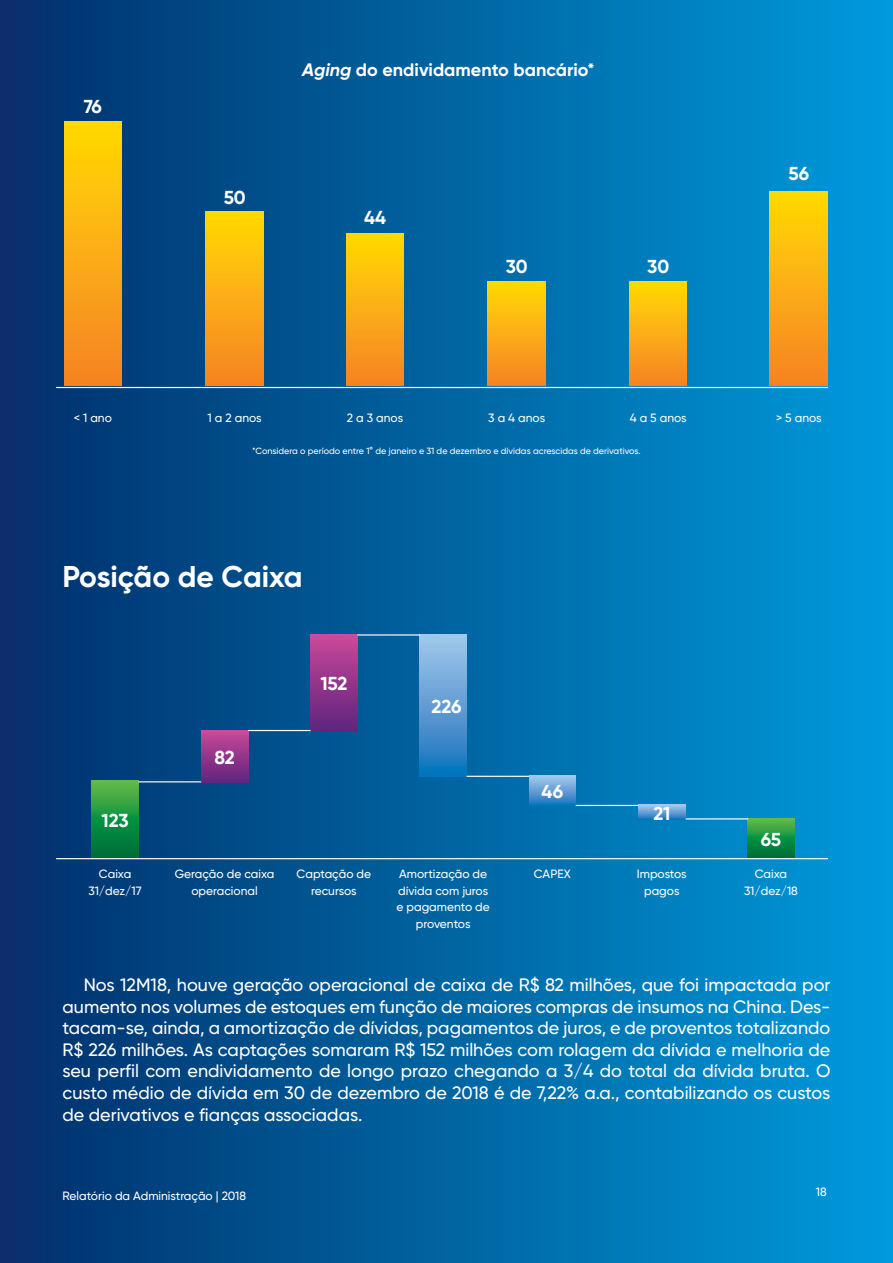
<style>
.page{position:relative;width:893px;height:1263px;background:#fff}
.page>*{position:absolute;margin:0;border:0;box-sizing:border-box;transform-origin:0 0}
.t1{font:700 30px "Gilroy";letter-spacing:-.005em;color:#fff}
.t2{font:700 18.75px "Gilroy";letter-spacing:-.005em;color:#fff}
.t3{font:500 18px/21.6px "Gilroy";color:#fff;text-align:justify}
.t4{font:700 18px "Gilroy";color:#fff}
.t5{font:500 12px/16.5px "Gilroy";color:#fff;text-align:center}
.t6{font:500 9px "Gilroy";color:#fff}
.s1{font-style:italic}
</style>
<div class="page">
<div style="left:0;top:1px;width:893px;height:1261px;background:linear-gradient(to right,#032e6a,#009bdb)"></div>
<div style="left:64px;top:121px;width:57px;height:265px;background:linear-gradient(to bottom,#ffd902,#f58225)"></div>
<div style="left:206px;top:211px;width:58px;height:175px;background:linear-gradient(to bottom,#ffd902,#f58225)"></div>
<div style="left:347px;top:234px;width:57px;height:152px;background:linear-gradient(to bottom,#ffd903,#f58225)"></div>
<div style="left:488px;top:282px;width:58px;height:104px;background:linear-gradient(to bottom,#ffd903,#f68325)"></div>
<div style="left:630px;top:282px;width:57px;height:104px;background:linear-gradient(to bottom,#ffd903,#f68325)"></div>
<div style="left:770px;top:192px;width:58px;height:194px;background:linear-gradient(to bottom,#ffd903,#f58225)"></div>
<hr style="left:56px;top:387px;width:772px;height:1px;background:#fff">
<svg style="left:92px;top:781px;width:47px;height:76px;background:#1d9340"></svg>
<div style="left:201px;top:730px;width:47px;height:52px;background:linear-gradient(to bottom,#cc4998,#61257f)"></div>
<div style="left:310px;top:634px;width:47px;height:97px;background:linear-gradient(to bottom,#cb4898,#5d247e)"></div>
<svg style="left:420px;top:634px;width:46px;height:143px;background:#5c9dd3"></svg>
<svg style="left:529px;top:776px;width:47px;height:30px"></svg>
<svg style="left:638px;top:805px;width:47px;height:14px"></svg>
<svg style="left:747px;top:818px;width:47px;height:39px;background:#1e9440"></svg>
<hr style="left:56px;top:858px;width:772px;height:1px;background:#fff">
<hr style="left:139px;top:781px;width:62px;height:1px;background:#fff">
<hr style="left:248px;top:730px;width:63px;height:1px;background:#fff">
<hr style="left:357px;top:634px;width:63px;height:1px;background:#fff">
<hr style="left:467px;top:776px;width:62px;height:1px;background:#fff">
<hr style="left:576px;top:805px;width:62px;height:1px;background:#fff">
<hr style="left:686px;top:818px;width:62px;height:1px;background:#fff">
<p class="t2" style="left:84px;top:94px;width:20px">76</p>
<p class="t2" style="left:224px;top:185px;width:23px">50</p>
<p class="t4" style="left:302px;top:59px;width:294px"><span class="s1">Aging</span> do endividamento bancário*</p>
<p class="t2" style="left:364px;top:206px;width:23px">44</p>
<p class="t2" style="left:506px;top:255px;width:24px">30</p>
<p class="t2" style="left:647px;top:255px;width:24px">30</p>
<p class="t2" style="left:788px;top:162px;width:22px">56</p>
<p class="t5" style="left:74px;top:410px;width:40px">&lt; 1 ano</p>
<p class="t5" style="left:208px;top:410px;width:56px">1 a 2 anos</p>
<p class="t5" style="left:347px;top:410px;width:58px">2 a 3 anos</p>
<p class="t5" style="left:488px;top:410px;width:58px">3 a 4 anos</p>
<p class="t5" style="left:630px;top:410px;width:59px">4 a 5 anos</p>
<p class="t5" style="left:776px;top:410px;width:47px">&gt; 5 anos</p>
<p class="t6" style="left:252px;top:446px;width:390px">*Considera o período entre 1° de janeiro e 31 de dezembro e dívidas acrescidas de derivativos.</p>
<h1 class="t1" style="left:63px;top:557px;width:242px">Posição de Caixa</h1>
<p class="t2" style="left:101px;top:808px;width:29px">123</p>
<p class="t2" style="left:214px;top:745px;width:22px">82</p>
<p class="t2" style="left:320px;top:672px;width:29px">152</p>
<p class="t2" style="left:431px;top:695px;width:32px">226</p>
<p class="t2" style="left:542px;top:780px;width:23px">46</p>
<p class="t2" style="left:653px;top:802px;width:18px">21</p>
<p class="t2" style="left:761px;top:827px;width:22px">65</p>
<p class="t5" style="left:89px;top:866px;width:55px">Caixa<br>31/dez/17</p>
<p class="t5" style="left:175px;top:866px;width:101px">Geração de caixa operacional</p>
<p class="t5" style="left:297px;top:866px;width:76px">Captação de recursos</p>
<p class="t5" style="left:396px;top:866px;width:95px">Amortização de dívida com juros e pagamento de proventos</p>
<p class="t5" style="left:534px;top:866px;width:38px">CAPEX</p>
<p class="t5" style="left:637px;top:866px;width:51px">Impostos pagos</p>
<p class="t5" style="left:744px;top:866px;width:55px">Caixa<br>31/dez/18</p>
<p class="t3" style="left:63px;top:974px;width:770px;text-indent:21px">Nos 12M18, houve geração operacional de caixa de R$ 82 milhões, que foi impactada por aumento nos volumes de estoques em função de maiores compras de insumos na China. Des&shy;tacam-se, ainda, a amortização de dívidas, pagamentos de juros, e de proventos totalizando R$ 226 milhões. As captações somaram R$ 152 milhões com rolagem da dívida e melhoria de seu perfil com endividamento de longo prazo chegando a 3/4 do total da dívida bruta. O custo médio de dívida em 30 de dezembro de 2018 é de 7,22% a.a., contabilizando os custos de derivativos e fianças associadas.</p>
<p class="t5" style="left:63px;top:1188px;width:185px">Relatório da Administração | 2018</p>
<p class="t5" style="left:816px;top:1183px;width:12px">18</p>
</div>
